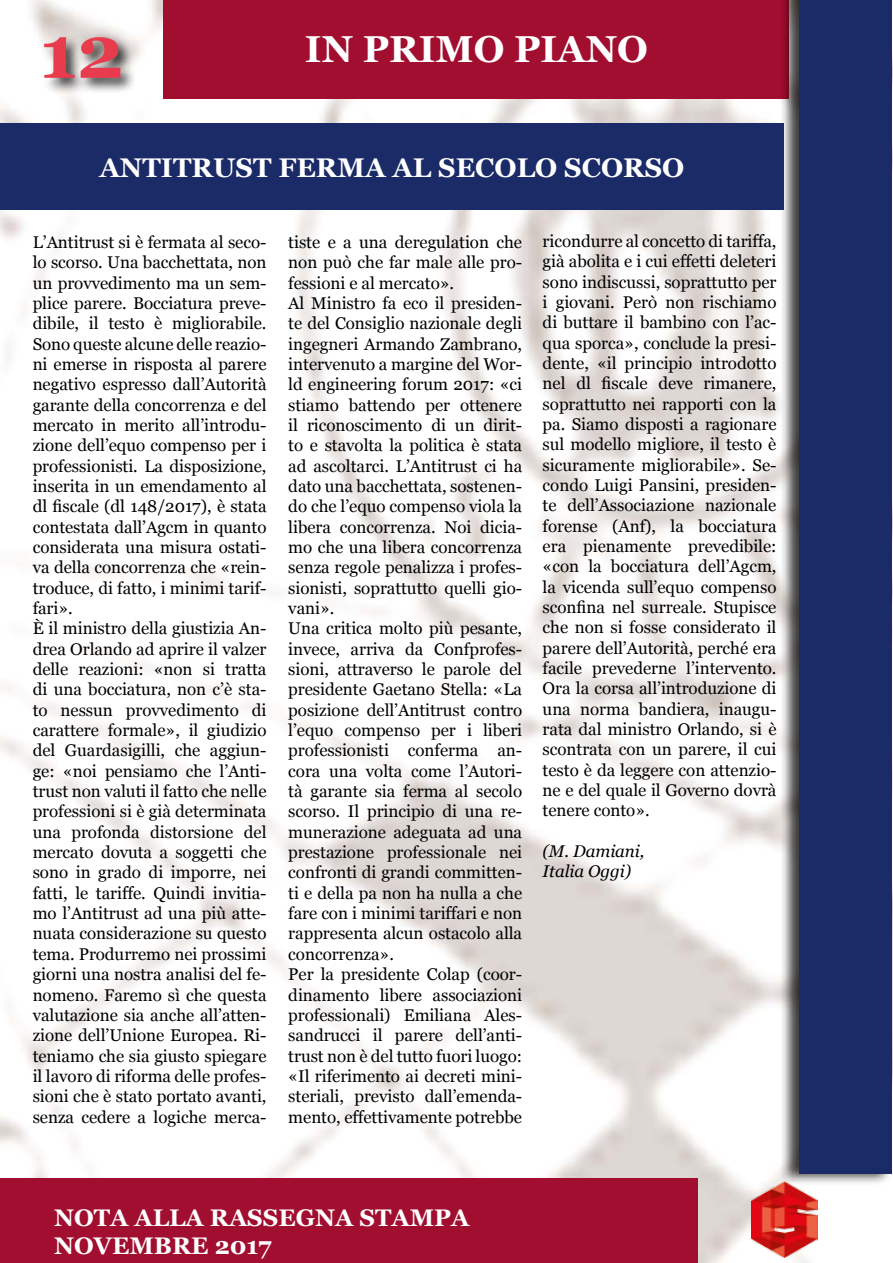
<style>
.page{position:relative;width:893px;height:1263px;background:#fff}
.page>*{position:absolute;margin:0;border:0;box-sizing:border-box;transform-origin:0 0}
.t1{font:700 75px "Georgia";color:#e83c4e}
.t2{font:700 37.5px "Georgia";color:#fff}
.t3{font:700 27px "Georgia";color:#fff}
.t4{font:700 24px/28.8px "Georgia";color:#fff}
.t5{font:16.95px/20.4px "Georgia";letter-spacing:-.005em;color:#000}
.t6{font:italic 16.95px/20.4px "Georgia";letter-spacing:-.005em;color:#000}
</style>
<div class="page">
<img style="left:0;top:0;width:818px;height:1263px">
<div style="left:164px;top:0;width:625px;height:99px;background:#a10e2f"></div>
<div style="left:780px;top:0;width:113px;height:1186px;background:#000;opacity:.75"></div>
<div style="left:799px;top:0;width:93px;height:1173px;background:#1a2b68"></div>
<img style="left:751px;top:1181px;width:66px;height:77px">
<div style="left:0;top:1178px;width:697px;height:85px;background:#a10e2f"></div>
<div style="left:41px;top:34px;width:96px;height:61px;background:#000;opacity:.75"></div>
<div style="left:0;top:123px;width:784px;height:87px;background:#1a2b68"></div>
<h1 class="t1" style="left:40px;top:-5px;width:85px">12</h1>
<h2 class="t2" style="left:305px;top:21px;width:344px">IN PRIMO PIANO</h2>
<h3 class="t3" style="left:99px;top:147px;width:586px">ANTITRUST FERMA AL SECOLO SCORSO</h3>
<p class="t5" style="left:33px;top:231px;width:235px">L’Antitrust si è fermata al seco&shy;lo scorso. Una bacchettata, non un provvedimento ma un sem&shy;plice parere. Bocciatura preve&shy;dibile, il testo è migliorabile.<br>Sono queste alcune delle reazio&shy;ni emerse in risposta al parere negativo espresso dall’Autorità garante della concorrenza e del mercato in merito all’introdu&shy;zione dell’equo compenso per i professionisti. La disposizione, inserita in un emendamento al dl fiscale (dl 148/2017), è stata contestata dall’Agcm in quanto considerata una misura ostati&shy;va della concorrenza che «rein&shy;troduce, di fatto, i minimi tarif&shy;fari».<br>È il ministro della giustizia An&shy;drea Orlando ad aprire il valzer delle reazioni: «non si tratta di una bocciatura, non c’è sta&shy;to nessun provvedimento di carattere formale», il giudizio del Guardasigilli, che aggiun&shy;ge: «noi pensiamo che l’Anti&shy;trust non valuti il fatto che nelle professioni si è già determinata una profonda distorsione del mercato dovuta a soggetti che sono in grado di imporre, nei fatti, le tariffe. Quindi invitia&shy;mo l’Antitrust ad una più atte&shy;nuata considerazione su questo tema. Produrremo nei prossimi giorni una nostra analisi del fe&shy;nomeno. Faremo sì che questa valutazione sia anche all’atten&shy;zione dell’Unione Europea. Ri&shy;teniamo che sia giusto spiegare il lavoro di riforma delle profes&shy;sioni che è stato portato avanti, senza cedere a logiche merca-</p>
<p class="t5" style="left:288px;top:231px;width:235px">tiste e a una deregulation che non può che far male alle pro&shy;fessioni e al mercato».<br>Al Ministro fa eco il presiden&shy;te del Consiglio nazionale degli ingegneri Armando Zambrano, intervenuto a margine del Wor&shy;ld engineering forum 2017: «ci stiamo battendo per ottenere il riconoscimento di un dirit&shy;to e stavolta la politica è stata ad ascoltarci. L’Antitrust ci ha dato una bacchettata, sostenen&shy;do che l’equo compenso viola la libera concorrenza. Noi dicia&shy;mo che una libera concorrenza senza regole penalizza i profes&shy;sionisti, soprattutto quelli gio&shy;vani».<br>Una critica molto più pesante, invece, arriva da Confprofes&shy;sioni, attraverso le parole del presidente Gaetano Stella: «La posizione dell’Antitrust contro l’equo compenso per i liberi professionisti conferma an&shy;cora una volta come l’Autori&shy;tà garante sia ferma al secolo scorso. Il principio di una re&shy;munerazione adeguata ad una prestazione professionale nei confronti di grandi committen&shy;ti e della pa non ha nulla a che fare con i minimi tariffari e non rappresenta alcun ostacolo alla concorrenza».<br>Per la presidente Colap (coor&shy;dinamento libere associazioni professionali) Emiliana Ales&shy;sandrucci il parere dell’anti&shy;trust non è del tutto fuori luogo: «Il riferimento ai decreti mini&shy;steriali, previsto dall’emenda&shy;mento, effettivamente potrebbe</p>
<p class="t5" style="left:543px;top:230px;width:235px;text-align:justify">ricondurre al concetto di tariffa, già abolita e i cui effetti deleteri sono indiscussi, soprattutto per i giovani. Però non rischiamo di buttare il bambino con l’ac&shy;qua sporca», conclude la presi&shy;dente, «il principio introdotto nel dl fiscale deve rimanere, soprattutto nei rapporti con la pa. Siamo disposti a ragionare sul modello migliore, il testo è sicuramente migliorabile». Se&shy;condo Luigi Pansini, presiden&shy;te dell’Associazione nazionale forense (Anf), la bocciatura era pienamente prevedibile: «con la bocciatura dell’Agcm, la vicenda sull’equo compenso sconfina nel surreale. Stupisce che non si fosse considerato il parere dell’Autorità, perché era facile prevederne l’intervento.<br>Ora la corsa all’introduzione di una norma bandiera, inaugu&shy;rata dal ministro Orlando, si è scontrata con un parere, il cui testo è da leggere con attenzio&shy;ne e del quale il Governo dovrà tenere conto».</p>
<p class="t6" style="left:543px;top:840px;width:103px">(M. Damiani,<br>Italia Oggi)</p>
<h3 class="t4" style="left:54px;top:1201px;width:417px">NOTA ALLA RASSEGNA STAMPA<br>NOVEMBRE 2017</h3>
</div>
